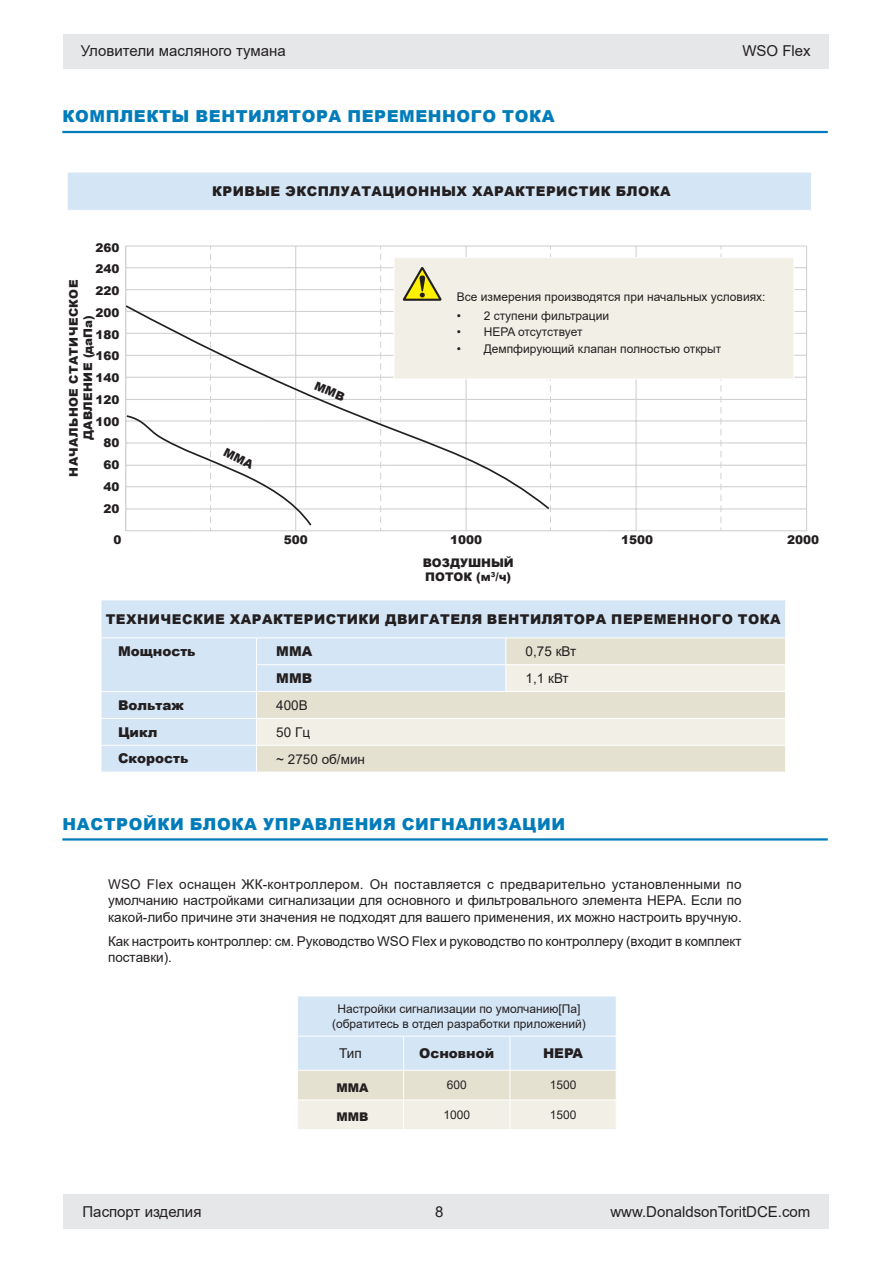
<style>
.page{position:relative;width:893px;height:1263px;background:#fff}
.page>*{position:absolute;margin:0;border:0;box-sizing:border-box;transform-origin:0 0}
.heading_datasheet{font:900 16.5px "Arial";letter-spacing:.035em;color:#007cba}
.t1{font:15px "Arial";color:#231f20}
.Body_text{font:13.5px/16.2px "Arial";letter-spacing:-.01em;color:#231f20;text-align:justify}
.t2{font:900 13.5px "Arial";letter-spacing:.035em;color:#231f20}
.t3{font:900 13.5px "Arial";color:#231f20}
.Body_text-2{font:12px "Arial";color:#231f20}
.illustration_text_le{font:900 12px "Arial";color:#231f20}
.Body_text-3{font:900 12px "Arial";color:#231f20}
.Body_text-4{font:900 11.85px/14.2px "Arial";letter-spacing:.035em;color:#231f20;text-align:center}
.Body_text-5{font:900 11.85px/14.2px "Arial";color:#231f20}
</style>
<div class="page">
<div style="left:64px;top:1195px;width:765px;height:34px;background:#e6e7e9"></div>
<div style="left:64px;top:34px;width:765px;height:34px;background:#e6e7e9"></div>
<hr style="left:62px;top:131px;width:766px;height:2px;background:#007cba">
<div style="left:67px;top:172px;width:744px;height:38px;background:#d4e5f5"></div>
<hr style="left:67px;top:172px;width:745px;height:1px;background:#fff">
<hr style="left:67px;top:172px;width:1px;height:38px;background:#fff">
<div style="left:101px;top:600px;width:685px;height:38px;background:#d4e5f5"></div>
<div style="left:102px;top:638px;width:154px;height:134px;background:#d4e5f5"></div>
<hr style="left:785px;top:600px;width:1px;height:37px;background:#fff">
<hr style="left:101px;top:600px;width:1px;height:37px;background:#fff">
<hr style="left:101px;top:637px;width:155px;height:1px;background:#fff">
<hr style="left:256px;top:637px;width:250px;height:1px;background:#fff">
<hr style="left:506px;top:637px;width:280px;height:1px;background:#fff">
<hr style="left:101px;top:691px;width:155px;height:1px;background:#fff">
<hr style="left:101px;top:718px;width:155px;height:1px;background:#fff">
<hr style="left:101px;top:745px;width:155px;height:1px;background:#fff">
<svg style="left:101px;top:638px;width:1px;height:134px"></svg>
<svg style="left:257px;top:638px;width:528px;height:134px;background:#e6e7df"></svg>
<hr style="left:506px;top:745px;width:280px;height:1px;background:#fff">
<hr style="left:126px;top:245px;width:681px;height:2px;background:#d1d2d4">
<hr style="left:126px;top:486px;width:681px;height:1px;background:#d1d2d4">
<hr style="left:126px;top:508px;width:681px;height:1px;background:#d1d2d4">
<hr style="left:126px;top:465px;width:681px;height:1px;background:#d1d2d4">
<hr style="left:126px;top:442px;width:681px;height:2px;background:#d1d2d4">
<hr style="left:126px;top:420px;width:681px;height:1px;background:#d1d2d4">
<hr style="left:126px;top:399px;width:681px;height:1px;background:#d1d2d4">
<hr style="left:126px;top:377px;width:681px;height:1px;background:#d1d2d4">
<hr style="left:126px;top:355px;width:681px;height:1px;background:#d1d2d4">
<hr style="left:126px;top:333px;width:681px;height:1px;background:#d1d2d4">
<hr style="left:126px;top:311px;width:681px;height:1px;background:#d1d2d4">
<hr style="left:126px;top:289px;width:681px;height:1px;background:#d1d2d4">
<hr style="left:126px;top:267px;width:681px;height:1px;background:#d1d2d4">
<hr style="left:295px;top:246px;width:1px;height:285px;background:#d1d2d4">
<hr style="left:466px;top:246px;width:1px;height:285px;background:#d1d2d4">
<hr style="left:635px;top:246px;width:2px;height:285px;background:#d1d2d4">
<hr style="left:125px;top:246px;width:1px;height:285px;background:#d1d2d4">
<hr style="left:806px;top:246px;width:1px;height:285px;background:#d1d2d4">
<hr style="left:126px;top:530px;width:681px;height:1px;background:#d1d2d4">
<svg style="left:721px;top:247px;width:1px;height:283px"></svg>
<svg style="left:380px;top:247px;width:1px;height:283px"></svg>
<svg style="left:210px;top:247px;width:1px;height:283px"></svg>
<svg style="left:126px;top:304px;width:425px;height:223px"></svg>
<div style="left:394px;top:258px;width:400px;height:121px;background:#f2f0e6"></div>
<svg style="left:403px;top:268px;width:39px;height:33px"></svg>
<div style="left:394px;top:257px;width:400px;height:122px;border:1px solid #fff"></div>
<svg style="left:298px;top:997px;width:318px;height:132px;background:#dee6e9"></svg>
<hr style="left:297px;top:1036px;width:107px;height:1px;background:#fff">
<hr style="left:297px;top:1070px;width:107px;height:1px;background:#fff">
<hr style="left:404px;top:1036px;width:106px;height:1px;background:#fff">
<hr style="left:403px;top:1036px;width:1px;height:34px;background:#fff">
<hr style="left:510px;top:1036px;width:107px;height:1px;background:#fff">
<hr style="left:510px;top:1036px;width:1px;height:34px;background:#fff">
<hr style="left:404px;top:1070px;width:106px;height:1px;background:#fff">
<hr style="left:510px;top:1070px;width:107px;height:1px;background:#fff">
<hr style="left:297px;top:1099px;width:107px;height:1px;background:#fff">
<hr style="left:404px;top:1099px;width:106px;height:1px;background:#fff">
<hr style="left:510px;top:1099px;width:107px;height:1px;background:#fff">
<hr style="left:62px;top:838px;width:766px;height:2px;background:#007cba">
<svg style="left:314px;top:381px;width:32px;height:20px"></svg>
<svg style="left:223px;top:448px;width:32px;height:21px"></svg>
<p class="t1" style="left:81px;top:41px;width:206px">Уловители масляного тумана</p>
<p class="t1" style="left:742px;top:41px;width:70px">WSO Flex</p>
<p class="heading_datasheet" style="left:63px;top:104px;width:493px">КОМПЛЕКТЫ ВЕНТИЛЯТОРА ПЕРЕМЕННОГО ТОКА</p>
<p class="t2" style="left:212px;top:181px;width:460px">КРИВЫЕ ЭКСПЛУАТАЦИОННЫХ ХАРАКТЕРИСТИК БЛОКА</p>
<p class="illustration_text_le" style="left:95px;top:238px;width:26px">260</p>
<p class="illustration_text_le" style="left:95px;top:260px;width:26px">240</p>
<p class="illustration_text_le" style="left:95px;top:282px;width:26px">220</p>
<p class="illustration_text_le" style="left:95px;top:304px;width:26px">200</p>
<p class="illustration_text_le" style="left:95px;top:326px;width:26px">180</p>
<p class="illustration_text_le" style="left:95px;top:347px;width:26px">160</p>
<p class="illustration_text_le" style="left:95px;top:369px;width:26px">140</p>
<p class="illustration_text_le" style="left:95px;top:391px;width:26px">120</p>
<p class="illustration_text_le" style="left:95px;top:413px;width:26px">100</p>
<p class="illustration_text_le" style="left:103px;top:434px;width:18px">80</p>
<p class="illustration_text_le" style="left:103px;top:456px;width:18px">60</p>
<p class="illustration_text_le" style="left:103px;top:478px;width:18px">40</p>
<p class="illustration_text_le" style="left:103px;top:500px;width:18px">20</p>
<p class="Body_text-3" style="left:113px;top:531px;width:10px">0</p>
<p class="Body_text-3" style="left:284px;top:531px;width:26px">500</p>
<p class="Body_text-3" style="left:450px;top:531px;width:34px">1000</p>
<p class="Body_text-3" style="left:621px;top:531px;width:34px">1500</p>
<p class="Body_text-3" style="left:787px;top:531px;width:34px">2000</p>
<p class="Body_text-4" style="left:66px;top:477px;width:198px;rotate:-90deg">НАЧАЛЬНОЕ СТАТИЧЕСКОЕ<br>ДАВЛЕНИЕ (даПа)</p>
<p class="Body_text-2" style="left:457px;top:289px;width:310px">Все измерения производятся при начальных условиях:</p>
<p class="Body_text-2" style="left:457px;top:307px;width:154px">• 2 ступени фильтрации</p>
<p class="Body_text-2" style="left:457px;top:324px;width:127px">• HEPA отсутствует</p>
<p class="Body_text-2" style="left:457px;top:340px;width:266px">• Демпфирующий клапан полностью открыт</p>
<p class="Body_text-5" style="left:423px;top:555px;width:93px">ВОЗДУШНЫЙ<br>ПОТОК (м<sup>3</sup>/ч)</p>
<p class="t2" style="left:106px;top:609px;width:676px">ТЕХНИЧЕСКИЕ ХАРАКТЕРИСТИКИ ДВИГАТЕЛЯ ВЕНТИЛЯТОРА ПЕРЕМЕННОГО ТОКА</p>
<p class="t3" style="left:118px;top:641px;width:79px">Мощность</p>
<p class="t2" style="left:276px;top:641px;width:37px">MMA</p>
<p class="Body_text" style="left:526px;top:643px;width:52px">0,75 кВт</p>
<p class="t2" style="left:276px;top:668px;width:37px">MMB</p>
<p class="Body_text" style="left:526px;top:670px;width:45px">1,1 кВт</p>
<p class="t3" style="left:118px;top:695px;width:67px">Вольтаж</p>
<p class="Body_text" style="left:276px;top:697px;width:33px">400В</p>
<p class="t2" style="left:118px;top:722px;width:41px">Цикл</p>
<p class="Body_text" style="left:276px;top:724px;width:35px">50 Гц</p>
<p class="t3" style="left:118px;top:749px;width:72px">Скорость</p>
<p class="Body_text" style="left:276px;top:751px;width:90px">~ 2750 об/мин</p>
<p class="heading_datasheet" style="left:63px;top:812px;width:504px">НАСТРОЙКИ БЛОКА УПРАВЛЕНИЯ СИГНАЛИЗАЦИИ</p>
<p class="Body_text" style="left:108px;top:876px;width:635px">WSO Flex оснащен ЖК-контроллером. Он поставляется с предварительно установленными по умолчанию настройками сигнализации для основного и фильтровального элемента HEPA. Если по какой-либо причине эти значения не подходят для вашего применения, их можно настроить вручную.</p>
<p class="Body_text" style="left:108px;top:933px;width:635px">Как настроить контроллер: см. Руководство WSO Flex и руководство по контроллеру (входит в комплект поставки).</p>
<p class="Body_text-2" style="left:337px;top:1001px;width:245px">Настройки сигнализации по умолчанию[Па]</p>
<p class="Body_text-2" style="left:332px;top:1015px;width:255px">(обратитесь в отдел разработки приложений)</p>
<p class="Body_text" style="left:339px;top:1045px;width:24px">Тип</p>
<p class="t3" style="left:419px;top:1043px;width:77px">Основной</p>
<p class="t2" style="left:543px;top:1043px;width:42px">HEPA</p>
<p class="Body_text-3" style="left:337px;top:1078px;width:33px">MMA</p>
<p class="Body_text-2" style="left:447px;top:1077px;width:22px">600</p>
<p class="Body_text-2" style="left:550px;top:1077px;width:28px">1500</p>
<p class="Body_text-3" style="left:337px;top:1108px;width:33px">MMB</p>
<p class="Body_text-2" style="left:443px;top:1107px;width:28px">1000</p>
<p class="Body_text-2" style="left:550px;top:1107px;width:28px">1500</p>
<p class="t1" style="left:83px;top:1202px;width:120px">Паспорт изделия</p>
<p class="t1" style="left:435px;top:1202px;width:10px">8</p>
<p class="t1" style="left:610px;top:1202px;width:202px">www.DonaldsonToritDCE.com</p>
</div>
